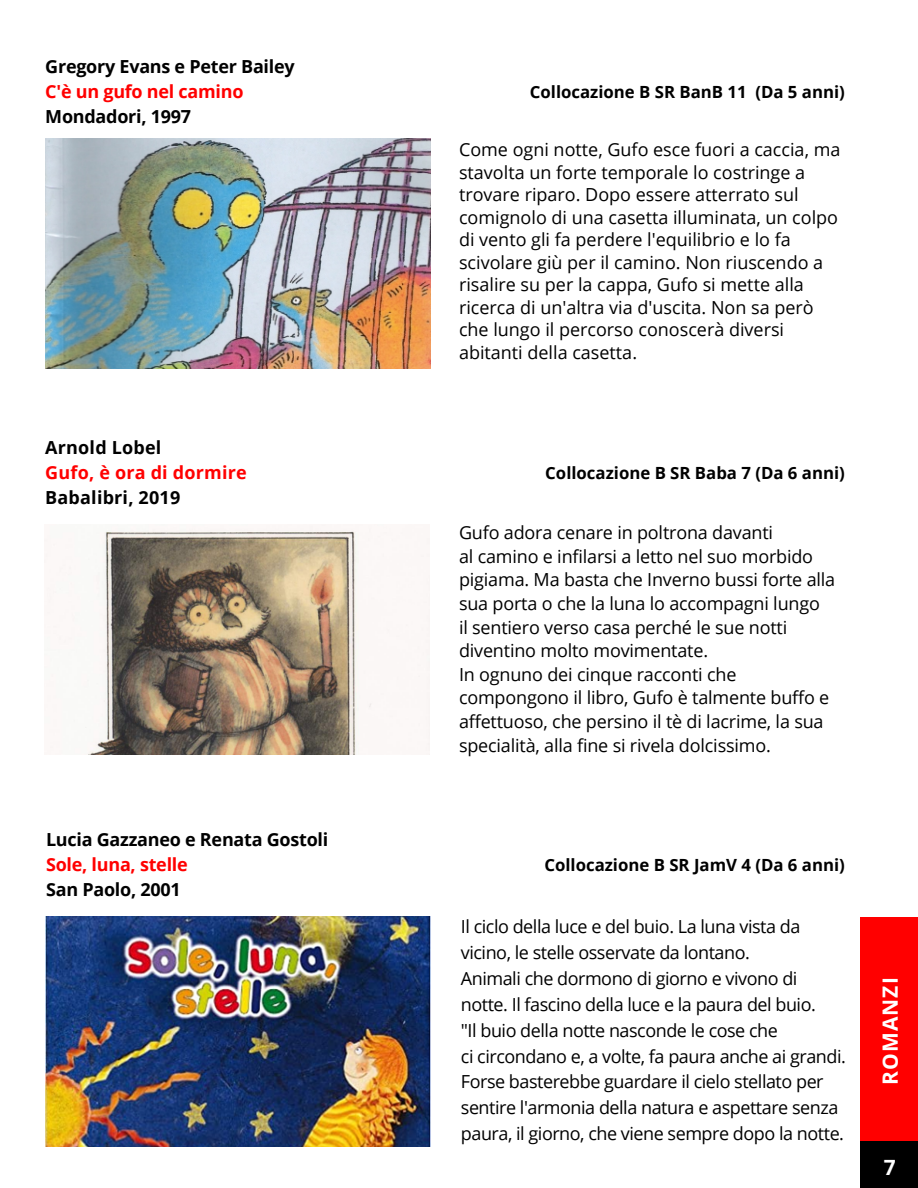
<style>
.page{position:relative;width:918px;height:1188px;background:#fff}
.page>*{position:absolute;margin:0;border:0;box-sizing:border-box;transform-origin:0 0}
.t1{font:700 21px "Open Sans";letter-spacing:.05em;color:#fff}
.t2{font:18px/22.5px "Open Sans";letter-spacing:-.01em;color:#000}
.t3{font:700 18px "Open Sans";letter-spacing:-.015em;color:#000}
.t4{font:700 18px "Open Sans";letter-spacing:-.015em;color:#f00}
.t5{font:700 18px "Open Sans";letter-spacing:.01em;color:#000}
.t6{font:700 18px "Open Sans";letter-spacing:.01em;color:#f00}
.t7{font:700 16.8px "Open Sans";color:#000}
</style>
<div class="page">
<div style="left:861px;top:917px;width:57px;height:224px;background:#f00"></div>
<div style="left:861px;top:1141px;width:57px;height:47px;background:#000"></div>
<img style="left:45px;top:139px;width:385px;height:229px">
<img style="left:45px;top:525px;width:385px;height:229px">
<img style="left:46px;top:917px;width:384px;height:229px">
<p class="t3" style="left:45px;top:54px;width:251px">Gregory Evans e Peter Bailey</p>
<p class="t4" style="left:45px;top:79px;width:200px">C'è un gufo nel camino</p>
<p class="t3" style="left:45px;top:103px;width:147px">Mondadori, 1997</p>
<p class="t5" style="left:45px;top:435px;width:118px">Arnold Lobel</p>
<p class="t6" style="left:45px;top:460px;width:203px">Gufo, è ora di dormire</p>
<p class="t5" style="left:45px;top:485px;width:137px">Babalibri, 2019</p>
<p class="t3" style="left:46px;top:827px;width:284px">Lucia Gazzaneo e Renata Gostoli</p>
<p class="t4" style="left:46px;top:852px;width:143px">Sole, luna, stelle</p>
<p class="t3" style="left:46px;top:876px;width:136px">San Paolo, 2001</p>
<p class="t7" style="left:530px;top:80px;width:317px">Collocazione B SR BanB 11 (Da 5 anni)</p>
<p class="t2" style="left:459px;top:138px;width:383px">Come ogni notte, Gufo esce fuori a caccia, ma stavolta un forte temporale lo costringe a trovare riparo. Dopo essere atterrato sul comignolo di una casetta illuminata, un colpo di vento gli fa perdere l'equilibrio e lo fa scivolare giù per il camino. Non riuscendo a risalire su per la cappa, Gufo si mette alla ricerca di un'altra via d'uscita. Non sa però che lungo il percorso conoscerà diversi abitanti della casetta.</p>
<p class="t7" style="left:545px;top:461px;width:301px">Collocazione B SR Baba 7 (Da 6 anni)</p>
<p class="t2" style="left:459px;top:520px;width:378px;line-height:23.7px">Gufo adora cenare in poltrona davanti<br>al camino e infilarsi a letto nel suo morbido pigiama. Ma basta che Inverno bussi forte alla sua porta o che la luna lo accompagni lungo<br>il sentiero verso casa perché le sue notti diventino molto movimentate.<br>In ognuno dei cinque racconti che compongono il libro, Gufo è talmente buffo e affettuoso, che persino il tè di lacrime, la sua specialità, alla fine si rivela dolcissimo.</p>
<p class="t7" style="left:544px;top:853px;width:302px">Collocazione B SR JamV 4 (Da 6 anni)</p>
<p class="t2" style="left:461px;top:913px;width:387px;line-height:25.8px">Il ciclo della luce e del buio. La luna vista da vicino, le stelle osservate da lontano.<br>Animali che dormono di giorno e vivono di notte. Il fascino della luce e la paura del buio.<br>"Il buio della notte nasconde le cose che<br>ci circondano e, a volte, fa paura anche ai grandi.<br>Forse basterebbe guardare il cielo stellato per sentire l'armonia della natura e aspettare senza paura, il giorno, che viene sempre dopo la notte.</p>
<p class="t1" style="left:875px;top:1085px;width:109px;rotate:-90deg">ROMANZI</p>
<p class="t1" style="left:884px;top:1153px;width:13px">7</p>
</div>
